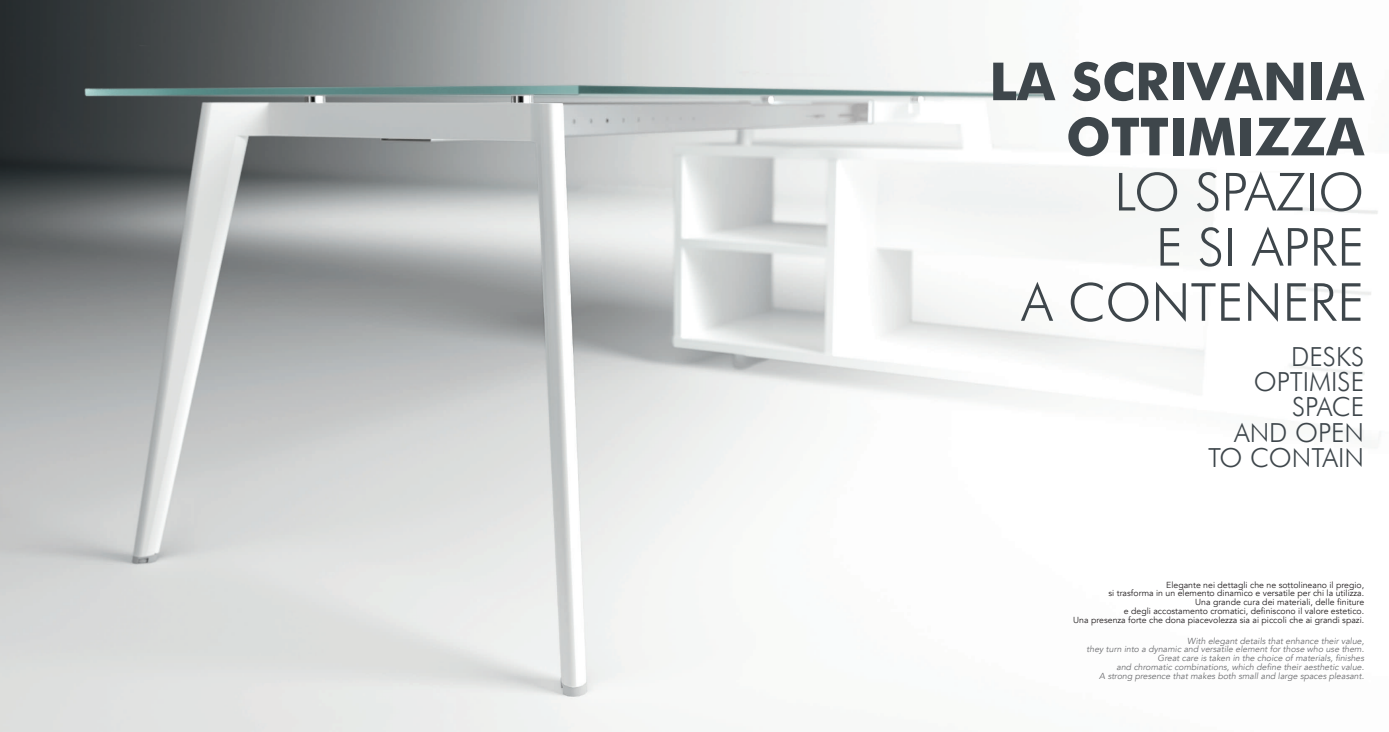
<style>
.page{position:relative;width:1389px;height:732px;background:#fff}
.page>*{position:absolute;margin:0;border:0;box-sizing:border-box;transform-origin:0 0}
.t1{font:300 52.5px/55.1px "Futura BT";color:#3e464b;text-align:right}
.t2{font:700 52.5px/55.1px "Futura";color:#3e464b;text-align:right}
.t3{font:300 26.25px/25.4px "Futura BT";color:#3e464b;text-align:right}
.t4{font:8.75px/8.8px "Avenir";color:#231f20;text-align:right}
.t5{font:italic 8.75px/8.8px "Avenir";color:#6c6d70;text-align:right}
</style>
<div class="page">
<img style="left:0;top:0;width:1378px;height:732px">
<h1 class="t2" style="left:989px;top:54px;width:377px">LA SCRIVANIA<br>OTTIMIZZA</h1>
<h1 class="t1" style="left:1021px;top:164px;width:344px">LO SPAZIO<br>E SI APRE<br>A CONTENERE</h1>
<h2 class="t3" style="left:1208px;top:343px;width:158px">DESKS<br>OPTIMISE<br>SPACE<br>AND OPEN<br>TO CONTAIN</h2>
<p class="t4" style="left:1073px;top:580px;width:292px">Elegante nei dettagli che ne sottolineano il pregio,<br>si trasforma in un elemento dinamico e versatile per chi la utilizza.<br>Una grande cura dei materiali, delle finiture<br>e degli accostamento cromatici, definiscono il valore estetico.<br>Una presenza forte che dona piacevolezza sia ai piccoli che ai grandi spazi.</p>
<p class="t5" style="left:1087px;top:636px;width:279px">With elegant details that enhance their value,<br>they turn into a dynamic and versatile element for those who use them.<br>Great care is taken in the choice of materials, finishes<br>and chromatic combinations, which define their aesthetic value.<br>A strong presence that makes both small and large spaces pleasant.</p>
</div>
